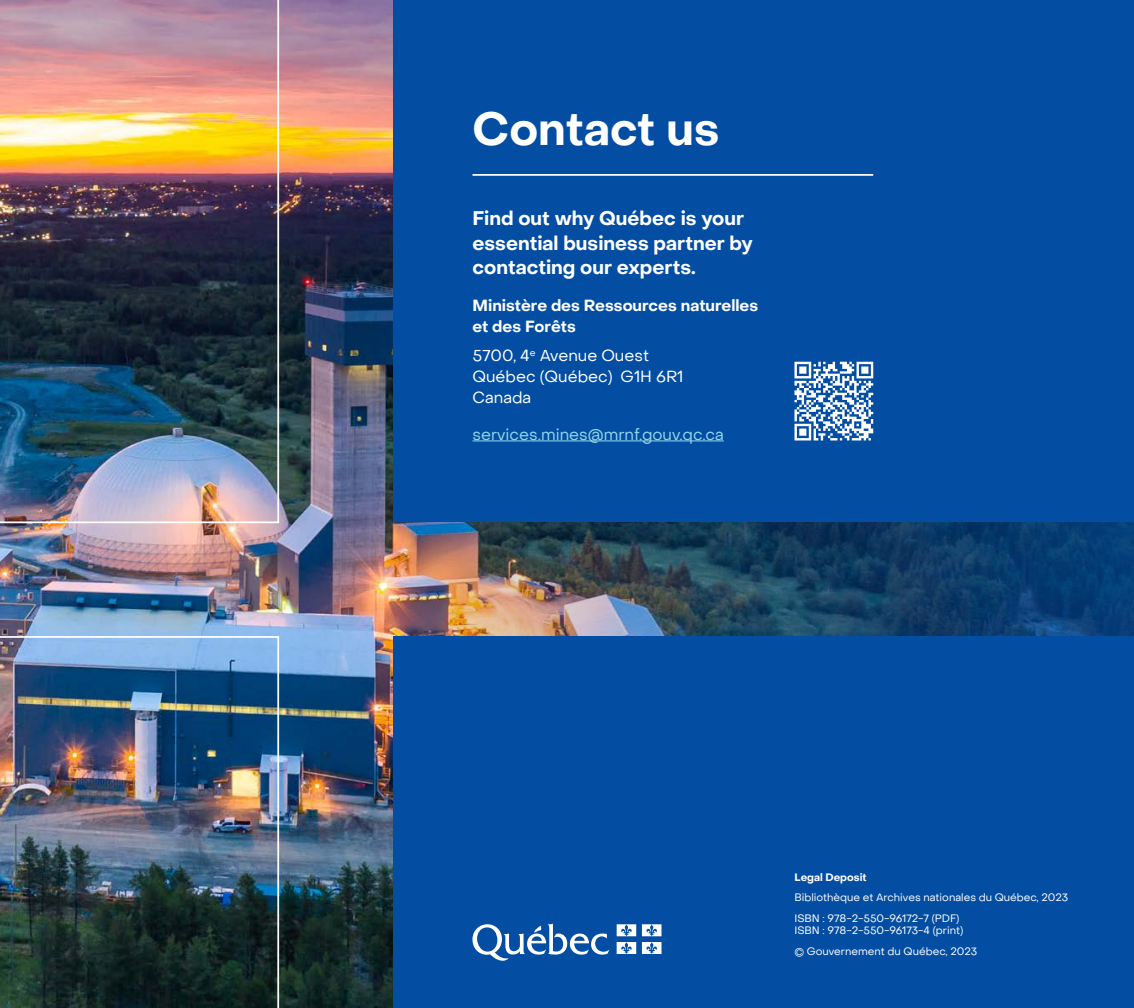
<style>
.page{position:relative;width:1134px;height:1008px;background:#fff}
.page>*{position:absolute;margin:0;border:0;box-sizing:border-box;transform-origin:0 0}
.t1{font:700 45.5px "Object Sans";color:#fff}
.Exergue_Blanc{font:700 19.25px/24.5px "Object Sans";color:#fff}
.Texte_courant_-_Blanc{font:15.75px/21px "Object Sans";color:#fff}
.Texte_courant_-_Blanc-2{font:700 15.75px/21px "Object Sans";color:#fff}
.Texte_courant_-_Blanc-3{font:15.75px "Object Sans";color:#94d7e9}
.t2{font:10.5px/20.5px "Object Sans";color:#fff}
.t3{font:700 10.5px "Object Sans";color:#fff}
</style>
<div class="page">
<img style="left:0;top:0;width:394px;height:1008px">
<img style="left:394px;top:521px;width:740px;height:116px">
<div style="left:394px;top:0;width:740px;height:521px;background:#034ea2"></div>
<div style="left:394px;top:637px;width:740px;height:371px;background:#034ea2"></div>
<svg style="left:472px;top:924px;width:137px;height:37px"></svg>
<svg style="left:617px;top:924px;width:19px;height:12px"></svg>
<svg style="left:642px;top:924px;width:20px;height:12px"></svg>
<svg style="left:617px;top:942px;width:19px;height:12px"></svg>
<svg style="left:642px;top:942px;width:20px;height:12px"></svg>
<hr style="left:473px;top:174px;width:400px;height:2px;background:#fff">
<img style="left:0;top:0;width:280px;height:524px">
<img style="left:0;top:635px;width:280px;height:373px">
<hr style="left:472px;top:441px;width:252px;height:1px;background:#94d7e9">
<svg style="left:794px;top:362px;width:79px;height:78px"></svg>
<h2 class="t1" style="left:472px;top:101px;width:249px">Contact us</h2>
<p class="Exergue_Blanc" style="left:472px;top:207px;width:282px">Find out why Québec is your essential business partner by contacting our experts.</p>
<p class="Texte_courant_-_Blanc-2" style="left:472px;top:295px;width:287px">Ministère des Ressources naturelles et des Forêts</p>
<p class="Texte_courant_-_Blanc" style="left:472px;top:345px;width:212px">5700, 4<sup>e</sup> Avenue Ouest<br>Québec (Québec) G1H 6R1<br>Canada</p>
<p class="Texte_courant_-_Blanc-3" style="left:472px;top:425px;width:253px">services.mines@mrnf.gouv.qc.ca</p>
<p class="t3" style="left:794px;top:871px;width:74px">Legal Deposit</p>
<p class="t2" style="left:794px;top:887px;width:275px">Bibliothèque et Archives nationales du Québec, 2023<br>ISBN : 978-2-550-96172-7 (PDF)</p>
<p class="t2" style="left:794px;top:920px;width:184px">ISBN : 978-2-550-96173-4 (print)<br>© Gouvernement du Québec, 2023</p>
</div>
